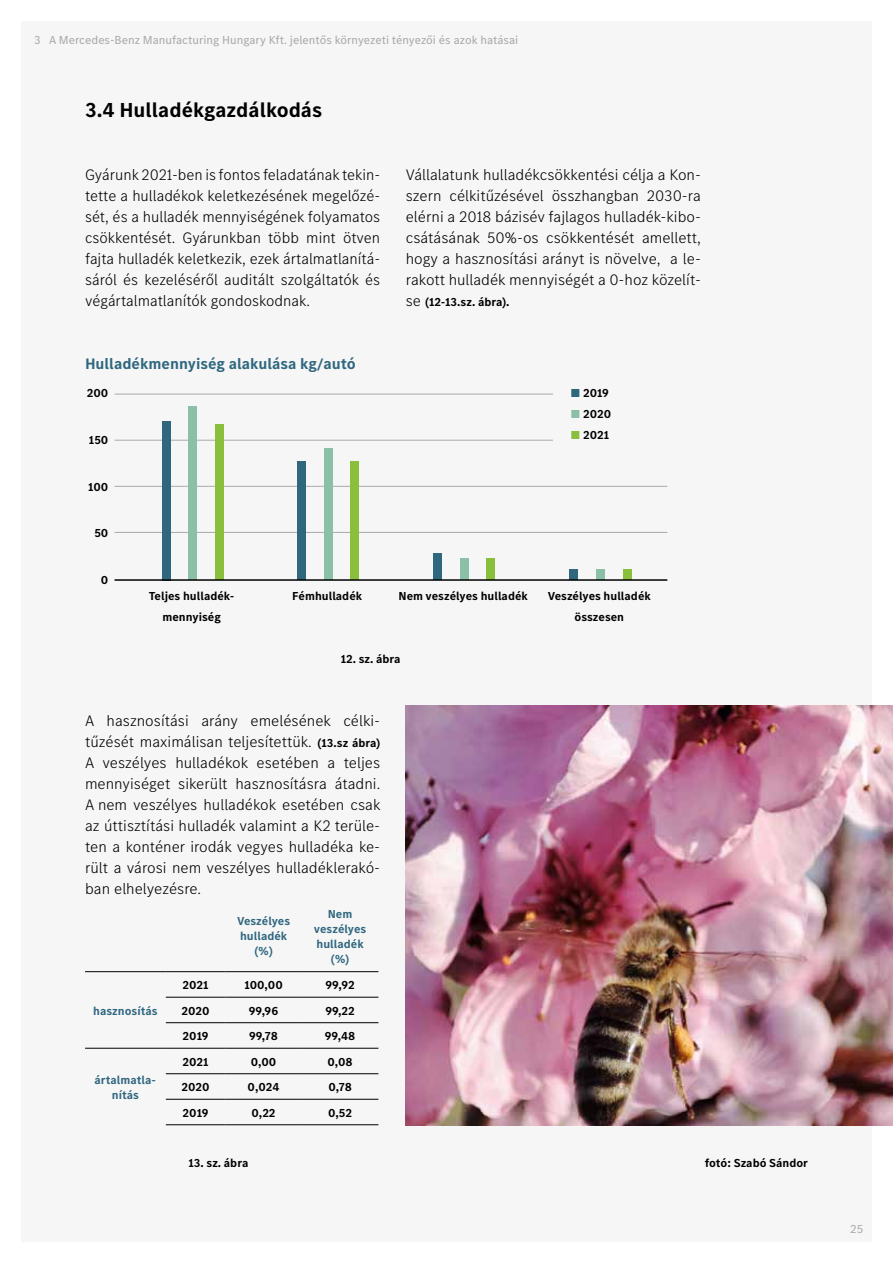
<style>
.page{position:relative;width:893px;height:1263px;background:#fff}
.page>*{position:absolute;margin:0;border:0;box-sizing:border-box;transform-origin:0 0}
.t1{font:700 21px "MB Corpo S Text";color:#000}
.t2{font:300 15.75px/21px "MB Corpo S Text";color:#000;text-align:justify}
.t3{font:700 15.75px "MB Corpo S Text";color:#2f677f}
.t4{font:700 12px/21px "MB Corpo S Text";color:#000;text-align:center}
.t5{font:12px "MB Corpo S Text";color:#aaa}
.t6{font:700 12px/15px "MB Corpo S Text";color:#2f677f;text-align:center}
.s1{font-weight:300;font-size:15.75px}
.s2{color:#2f677f}
.s3{color:#8ac0a5}
.s4{color:#89bf3c}
.s5{font-weight:700;font-size:12px}
</style>
<div class="page">
<div style="left:21px;top:21px;width:851px;height:1221px;background:#f7f6f6"></div>
<hr style="left:115px;top:532px;width:552px;height:1px;background:#aaa">
<hr style="left:115px;top:440px;width:552px;height:1px;background:#aaa">
<hr style="left:115px;top:486px;width:552px;height:1px;background:#aaa">
<hr style="left:115px;top:394px;width:552px;height:1px;background:#aaa">
<div style="left:162px;top:421px;width:8px;height:159px;background:#2f677f"></div>
<div style="left:189px;top:406px;width:8px;height:174px;background:#8ac0a5"></div>
<div style="left:215px;top:424px;width:9px;height:156px;background:#89bf3c"></div>
<div style="left:297px;top:461px;width:9px;height:119px;background:#2f677f"></div>
<div style="left:324px;top:448px;width:9px;height:132px;background:#8ac0a5"></div>
<div style="left:351px;top:461px;width:8px;height:119px;background:#89bf3c"></div>
<div style="left:434px;top:553px;width:8px;height:27px;background:#2f677f"></div>
<div style="left:460px;top:558px;width:9px;height:22px;background:#8ac0a5"></div>
<div style="left:487px;top:558px;width:8px;height:22px;background:#89bf3c"></div>
<div style="left:570px;top:569px;width:8px;height:11px;background:#2f677f"></div>
<div style="left:596px;top:569px;width:9px;height:11px;background:#8ac0a5"></div>
<div style="left:623px;top:569px;width:8px;height:11px;background:#89bf3c"></div>
<hr style="left:115px;top:579px;width:552px;height:2px;background:#000">
<hr style="left:85px;top:971px;width:81px;height:1px;background:#000">
<hr style="left:166px;top:971px;width:59px;height:1px;background:#000">
<hr style="left:225px;top:971px;width:77px;height:1px;background:#000">
<hr style="left:302px;top:971px;width:76px;height:1px;background:#000">
<hr style="left:166px;top:997px;width:59px;height:1px;background:#000">
<hr style="left:225px;top:997px;width:77px;height:1px;background:#000">
<hr style="left:302px;top:997px;width:76px;height:1px;background:#000">
<hr style="left:166px;top:1022px;width:59px;height:1px;background:#000">
<hr style="left:225px;top:1022px;width:77px;height:1px;background:#000">
<hr style="left:302px;top:1022px;width:76px;height:1px;background:#000">
<hr style="left:85px;top:1048px;width:81px;height:1px;background:#000">
<hr style="left:166px;top:1048px;width:59px;height:1px;background:#000">
<hr style="left:225px;top:1048px;width:77px;height:1px;background:#000">
<hr style="left:302px;top:1048px;width:76px;height:1px;background:#000">
<hr style="left:166px;top:1073px;width:59px;height:1px;background:#000">
<hr style="left:225px;top:1073px;width:77px;height:1px;background:#000">
<hr style="left:302px;top:1073px;width:76px;height:1px;background:#000">
<hr style="left:166px;top:1099px;width:59px;height:1px;background:#000">
<hr style="left:225px;top:1099px;width:77px;height:1px;background:#000">
<hr style="left:302px;top:1099px;width:76px;height:1px;background:#000">
<hr style="left:166px;top:1124px;width:59px;height:1px;background:#000">
<hr style="left:225px;top:1124px;width:77px;height:1px;background:#000">
<hr style="left:302px;top:1124px;width:76px;height:1px;background:#000">
<div style="left:553px;top:387px;width:119px;height:84px;background:#f7f6f6"></div>
<img style="left:406px;top:705px;width:487px;height:420px">
<p class="t5" style="left:34px;top:32px;width:486px">3 A Mercedes-Benz Manufacturing Hungary Kft. jelentős környezeti tényezői és azok hatásai</p>
<h1 class="t1" style="left:85px;top:96px;width:239px">3.4 Hulladékgazdálkodás</h1>
<p class="t2" style="left:85px;top:163px;width:297px">Gyárunk 2021-ben is fontos feladatának tekin&shy;tette a hulladékok keletkezésének megelőzé&shy;sét, és a hulladék mennyiségének folyamatos csökkentését. Gyárunkban több mint ötven fajta hulladék keletkezik, ezek ártalmatlanítá&shy;sáról és kezeléséről auditált szolgáltatók és végártalmatlanítók gondoskodnak.</p>
<p class="t2" style="left:406px;top:163px;width:297px">Vállalatunk hulladékcsökkentési célja a Kon&shy;szern célkitűzésével összhangban 2030-ra elérni a 2018 bázisév fajlagos hulladék-kibo&shy;csátásának 50%-os csökkentését amellett, hogy a hasznosítási arányt is növelve, a le&shy;rakott hulladék mennyiségét a 0-hoz közelít-</p>
<p class="t4" style="left:406px;top:291px;width:105px"><span class="s1">se</span> (12-13.sz. ábra).</p>
<p class="t3" style="left:85px;top:353px;width:272px">Hulladékmennyiség alakulása kg/autó</p>
<p class="t4" style="left:87px;top:383px;width:23px">200</p>
<p class="t4" style="left:89px;top:429px;width:21px">150</p>
<p class="t4" style="left:88px;top:476px;width:22px">100</p>
<p class="t4" style="left:94px;top:522px;width:16px">50</p>
<p class="t4" style="left:101px;top:569px;width:9px">0</p>
<p class="t4" style="left:570px;top:382px;width:40px"><span class="s2">■</span> 2019</p>
<p class="t4" style="left:570px;top:403px;width:42px"><span class="s3">■</span> 2020</p>
<p class="t4" style="left:570px;top:424px;width:40px"><span class="s4">■</span> 2021</p>
<p class="t4" style="left:149px;top:585px;width:85px">Teljes hulladék&shy;mennyiség</p>
<p class="t4" style="left:292px;top:585px;width:71px">Fémhulladék</p>
<p class="t4" style="left:399px;top:585px;width:131px">Nem veszélyes hulladék</p>
<p class="t4" style="left:548px;top:585px;width:104px">Veszélyes hulladék összesen</p>
<p class="t4" style="left:341px;top:648px;width:61px">12. sz. ábra</p>
<p class="t2" style="left:85px;top:709px;width:297px">A hasznosítási arány emelésének célki&shy;tűzését maximálisan teljesítettük. <span class="s5">(13.sz ábra)<br></span>A veszélyes hulladékok esetében a teljes mennyiséget sikerült hasznosításra átadni.<br>A nem veszélyes hulladékok esetében csak az úttisztítási hulladék valamint a K2 terüle&shy;ten a konténer irodák vegyes hulladéka ke&shy;rült a városi nem veszélyes hulladéklerakó&shy;ban elhelyezésre.</p>
<p class="t6" style="left:237px;top:913px;width:55px">Veszélyes hulladék (%)</p>
<p class="t6" style="left:314px;top:906px;width:54px">Nem veszélyes hulladék (%)</p>
<p class="t6" style="left:93px;top:1003px;width:66px">hasznosítás</p>
<p class="t6" style="left:95px;top:1072px;width:63px">ártalmatla&shy;nítás</p>
<p class="t4" style="left:183px;top:974px;width:28px">2021</p>
<p class="t4" style="left:244px;top:974px;width:40px">100,00</p>
<p class="t4" style="left:326px;top:974px;width:31px">99,92</p>
<p class="t4" style="left:181px;top:1000px;width:30px">2020</p>
<p class="t4" style="left:249px;top:1000px;width:31px">99,96</p>
<p class="t4" style="left:325px;top:1000px;width:31px">99,22</p>
<p class="t4" style="left:183px;top:1025px;width:27px">2019</p>
<p class="t4" style="left:249px;top:1025px;width:31px">99,78</p>
<p class="t4" style="left:325px;top:1025px;width:32px">99,48</p>
<p class="t4" style="left:183px;top:1051px;width:28px">2021</p>
<p class="t4" style="left:251px;top:1051px;width:27px">0,00</p>
<p class="t4" style="left:327px;top:1051px;width:27px">0,08</p>
<p class="t4" style="left:181px;top:1076px;width:30px">2020</p>
<p class="t4" style="left:248px;top:1076px;width:33px">0,024</p>
<p class="t4" style="left:328px;top:1076px;width:25px">0,78</p>
<p class="t4" style="left:183px;top:1102px;width:27px">2019</p>
<p class="t4" style="left:252px;top:1102px;width:26px">0,22</p>
<p class="t4" style="left:328px;top:1102px;width:26px">0,52</p>
<p class="t4" style="left:189px;top:1152px;width:61px">13. sz. ábra</p>
<p class="t4" style="left:705px;top:1152px;width:105px">fotó: Szabó Sándor</p>
<p class="t5" style="left:850px;top:1221px;width:14px">25</p>
</div>
